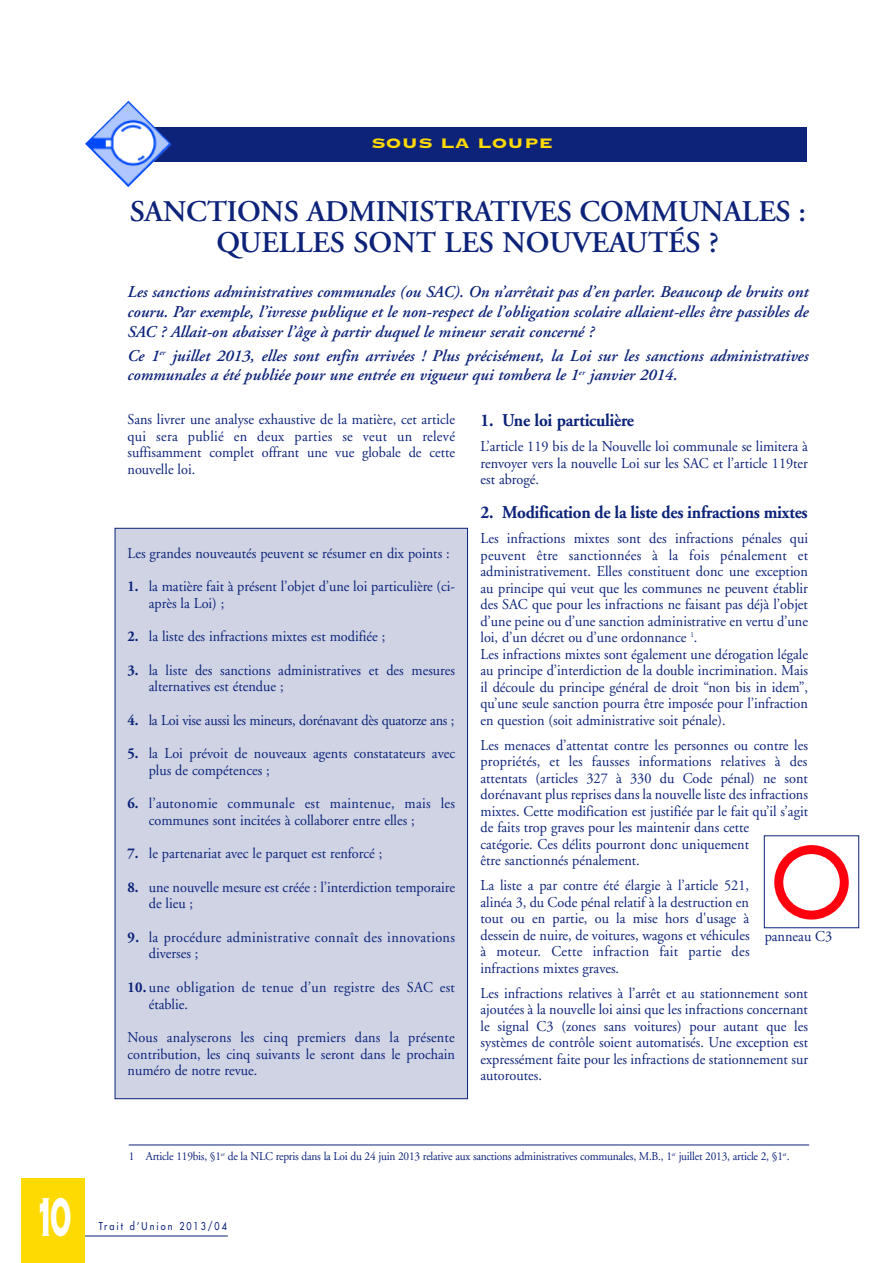
<style>
.page{position:relative;width:893px;height:1263px;background:#fff}
.page>*{position:absolute;margin:0;border:0;box-sizing:border-box;transform-origin:0 0}
.t1{font:72px "Copperplate Thirty Three BC";color:#fff;scale:.5 1}
.t2{font:600 30px/31.5px "Adobe Garamond";letter-spacing:-.01em;color:#0c2379;text-align:center}
.t3{font:700 18px "Adobe Garamond";letter-spacing:-.015em;color:#0c2379;scale:.95 1}
.t4{font:18px "Copperplate Thirty Three BC";color:#ffd902;scale:1.2 1}
.t5{font:italic 600 16.5px/19.8px "Adobe Garamond";color:#0c2379;text-align:justify}
.t6{font:15px/16.5px "Adobe Garamond";color:#0c2379;scale:.95 1}
.t7{font:15px/16.5px "Adobe Garamond";letter-spacing:.025em;color:#0c2379;scale:.95 1}
.t8{font:15px "Adobe Garamond";letter-spacing:-.02em;color:#0c2379;scale:.95 1}
.t9{font:15px/16.5px "Adobe Garamond";letter-spacing:.02em;color:#0c2379;scale:.95 1}
.t10{font:12px "Adobe Garamond";letter-spacing:-.02em;color:#0c2379;scale:.95 1}
.t11{font:10.5px "Futura";letter-spacing:.22em;color:#0c2379;scale:.87 1}
.s1{font-weight:700}
</style>
<div class="page">
<hr style="left:77px;top:1235px;width:151px;height:1px;background:#0c2379">
<div style="left:21px;top:1178px;width:64px;height:85px;background:#ffd902"></div>
<hr style="left:129px;top:1145px;width:680px;height:1px;background:#0c2379">
<div style="left:117px;top:127px;width:690px;height:34px;background:#0c2379"></div>
<img style="left:85px;top:101px;width:87px;height:86px">
<div style="left:115px;top:528px;width:352px;height:571px;background:#cfd3e4"></div>
<svg style="left:774px;top:845px;width:75px;height:74px"></svg>
<p class="t4" style="left:372px;top:131px;width:153px">SOUS LA LOUPE</p>
<h2 class="t2" style="left:130px;top:198px;width:678px">SANCTIONS ADMINISTRATIVES COMMUNALES :<br>QUELLES SONT LES NOUVEAUTÉS ?</h2>
<p class="t5" style="left:128px;top:283px;width:682px">Les sanctions administratives communales (ou SAC). On n’arrêtait pas d’en parler. Beaucoup de bruits ont couru. Par exemple, l’ivresse publique et le non-respect de l’obligation scolaire allaient-elles être passibles de SAC ? Allait-on abaisser l’âge à partir duquel le mineur serait concerné ?</p>
<p class="t5" style="left:128px;top:347px;width:682px">Ce 1<sup>er</sup> juillet 2013, elles sont enfin arrivées ! Plus précisément, la Loi sur les sanctions administratives communales a été publiée pour une entrée en vigueur qui tombera le 1<sup>er</sup> janvier 2014.</p>
<p class="t6" style="left:128px;top:413px;width:346px;text-align:justify">Sans livrer une analyse exhaustive de la matière, cet article qui sera publié en deux parties se veut un relevé suffisamment complet offrant une vue globale de cette nouvelle loi.</p>
<p class="t3" style="left:480px;top:414px;width:163px">1. Une loi particulière</p>
<p class="t6" style="left:480px;top:440px;width:346px;text-align:justify">L’article 119 bis de la Nouvelle loi communale se limitera à renvoyer vers la nouvelle Loi sur les SAC et l’article 119ter est abrogé.</p>
<p class="t3" style="left:480px;top:505px;width:346px">2. Modification de la liste des infractions mixtes</p>
<p class="t6" style="left:480px;top:531px;width:346px">Les infractions mixtes sont des infractions pénales qui peuvent être sanctionnées à la fois pénalement et administrativement. Elles constituent donc une exception au principe qui veut que les communes ne peuvent établir des SAC que pour les infractions ne faisant pas déjà l’objet d’une peine ou d’une sanction administrative en vertu d’une loi, d’un décret ou d’une ordonnance <sup>1</sup>.<br>Les infractions mixtes sont également une dérogation légale au principe d’interdiction de la double incrimination. Mais il découle du principe général de droit “non bis in idem”, qu’une seule sanction pourra être imposée pour l’infraction en question (soit administrative soit pénale).</p>
<p class="t6" style="left:480px;top:738px;width:346px">Les menaces d’attentat contre les personnes ou contre les propriétés, et les fausses informations relatives à des attentats (articles 327 à 330 du Code pénal) ne sont dorénavant plus reprises dans la nouvelle liste des infractions mixtes. Cette modification est justifiée par le fait qu’il s’agit de faits trop graves pour les maintenir dans cette<br>catégorie. Ces délits pourront donc uniquement<br>être sanctionnés pénalement.</p>
<p class="t6" style="left:480px;top:878px;width:285px;text-align:justify">La liste a par contre été élargie à l’article 521, alinéa 3, du Code pénal relatif à la destruction en tout ou en partie, ou la mise hors d'usage à dessein de nuire, de voitures, wagons et véhicules à moteur. Cette infraction fait partie des infractions mixtes graves.</p>
<p class="t6" style="left:480px;top:986px;width:346px;text-align:justify">Les infractions relatives à l’arrêt et au stationnement sont ajoutées à la nouvelle loi ainsi que les infractions concernant le signal C3 (zones sans voitures) pour autant que les systèmes de contrôle soient automatisés. Une exception est expressément faite pour les infractions de stationnement sur autoroutes.</p>
<p class="t6" style="left:128px;top:546px;width:341px">Les grandes nouveautés peuvent se résumer en dix points :</p>
<p class="t6" style="left:149px;top:580px;width:324px;text-indent:-21px"><span class="s1">1.</span> la matière fait à présent l’objet d’une loi particulière (ci&shy;après la Loi) ;</p>
<p class="t6" style="left:128px;top:630px;width:273px"><span class="s1">2.</span> la liste des infractions mixtes est modifiée ;</p>
<p class="t6" style="left:149px;top:663px;width:324px;text-indent:-21px"><span class="s1">3.</span> la liste des sanctions administratives et des mesures alternatives est étendue ;</p>
<p class="t8" style="left:128px;top:714px;width:346px"><span class="s1">4.</span> la Loi vise aussi les mineurs, dorénavant dès quatorze ans ;</p>
<p class="t6" style="left:149px;top:747px;width:324px;text-indent:-21px"><span class="s1">5.</span> la Loi prévoit de nouveaux agents constatateurs avec plus de compétences ;</p>
<p class="t6" style="left:149px;top:797px;width:324px;text-indent:-21px"><span class="s1">6.</span> l’autonomie communale est maintenue, mais les communes sont incitées à collaborer entre elles ;</p>
<p class="t6" style="left:128px;top:847px;width:270px"><span class="s1">7.</span> le partenariat avec le parquet est renforcé ;</p>
<p class="t6" style="left:149px;top:880px;width:324px;text-indent:-21px"><span class="s1">8.</span> une nouvelle mesure est créée : l’interdiction temporaire de lieu ;</p>
<p class="t7" style="left:149px;top:930px;width:324px;text-indent:-21px"><span class="s1">9.</span> la procédure administrative connaît des innovations diverses ;</p>
<p class="t9" style="left:149px;top:980px;width:324px;text-indent:-21px"><span class="s1">10.</span> une obligation de tenue d’un registre des SAC est établie.</p>
<p class="t6" style="left:128px;top:1030px;width:346px;text-align:justify">Nous analyserons les cinq premiers dans la présente contribution, les cinq suivants le seront dans le prochain numéro de notre revue.</p>
<p class="t6" style="left:765px;top:930px;width:73px">panneau C3</p>
<h1 class="t1" style="left:34px;top:1169px;width:76px">10</h1>
<p class="t10" style="left:129px;top:1151px;width:697px">1 Article 119bis, §1<sup>er</sup> de la NLC repris dans la Loi du 24 juin 2013 relative aux sanctions administratives communales, M.B., 1<sup>er</sup> juillet 2013, article 2, §1<sup>er</sup>.</p>
<p class="t11" style="left:99px;top:1221px;width:149px">Trait d’Union 2013/04</p>
</div>
